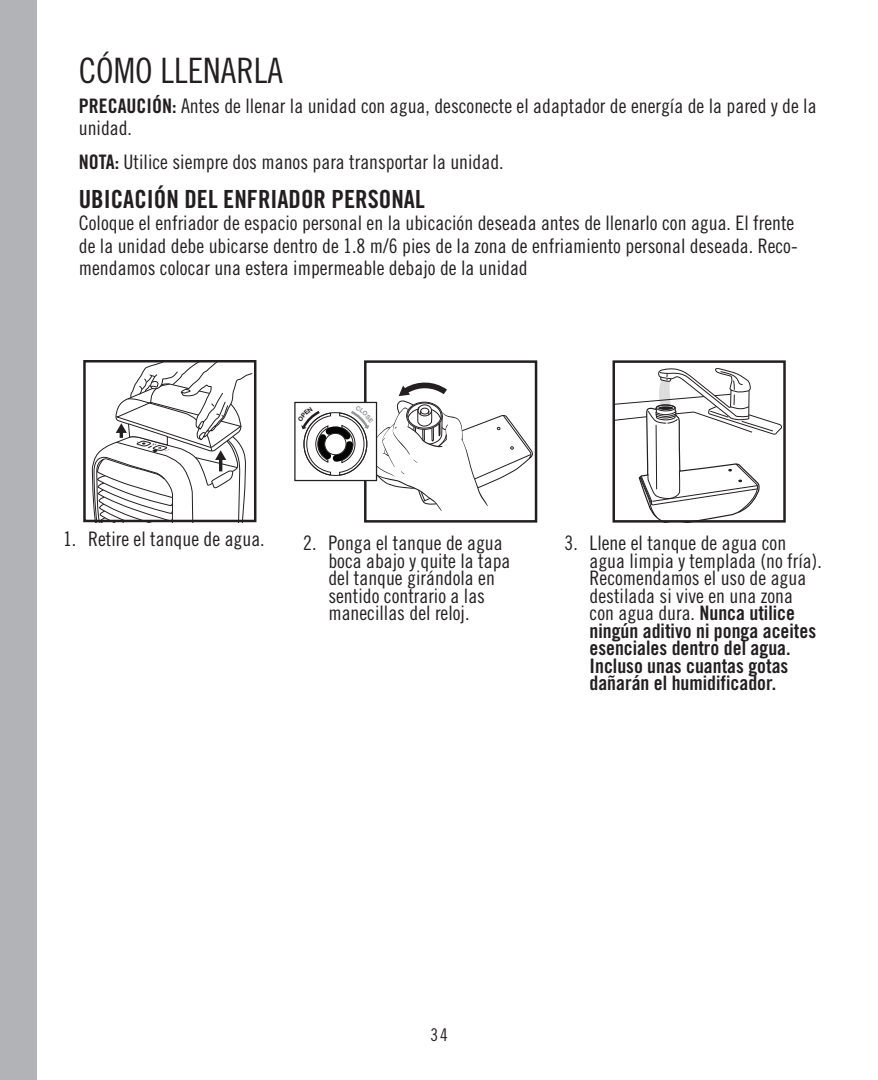
<style>
.page{position:relative;width:878px;height:1080px;background:#fff}
.page>*{position:absolute;margin:0;border:0;box-sizing:border-box;transform-origin:0 0}
.t1{font:35px "Trade Gothic Cond Eighteen";color:#231f20}
.t2{font:25px "Trade Gothic Bold Cond Twenty";color:#231f20}
.t3{font:20px/17.5px "Trade Gothic Cond Eighteen";color:#231f20}
.t4{font:20px/17.5px "Trade Gothic Bold Cond Twenty";color:#231f20}
.t5{font:17.5px "Trade Gothic Cond Eighteen";color:#231f20}
.s1{font-family:"Trade Gothic Bold Cond Twenty"}
</style>
<div class="page">
<div style="left:0;top:0;width:37px;height:1080px;background:#b2b3b7"></div>
<svg style="left:92px;top:363px;width:160px;height:156px"></svg>
<div style="left:83px;top:360px;width:173px;height:162px;border:2px solid #231f20"></div>
<div style="left:364px;top:360px;width:173px;height:163px;border:2px solid #231f20"></div>
<svg style="left:615px;top:368px;width:166px;height:152px"></svg>
<hr style="left:655px;top:425px;width:2px;height:64px;background:#231f20">
<div style="left:612px;top:360px;width:173px;height:163px;border:2px solid #231f20"></div>
<svg style="left:297px;top:383px;width:236px;height:128px"></svg>
<h1 class="t1" style="left:79px;top:50px;width:206px">CÓMO LLENARLA</h1>
<p class="t3" style="left:79px;top:94px;width:739px;line-height:22.5px"><span class="s1">PRECAUCIÓN:</span> Antes de llenar la unidad con agua, desconecte el adaptador de energía de la pared y de la unidad.</p>
<p class="t3" style="left:79px;top:153px;width:426px"><span class="s1">NOTA:</span> Utilice siempre dos manos para transportar la unidad.</p>
<p class="t2" style="left:79px;top:183px;width:347px">UBICACIÓN DEL ENFRIADOR PERSONAL</p>
<p class="t3" style="left:79px;top:211px;width:720px;line-height:22.5px">Coloque el enfriador de espacio personal en la ubicación deseada antes de llenarlo con agua. El frente de la unidad debe ubicarse dentro de 1.8 m/6 pies de la zona de enfriamiento personal deseada. Reco&shy;mendamos colocar una estera impermeable debajo de la unidad</p>
<p class="t3" style="left:63px;top:530px;width:203px">1. Retire el tanque de agua.</p>
<p class="t3" style="left:328px;top:534px;width:184px;text-indent:-25px">2. Ponga el tanque de agua boca abajo y quite la tapa del tanque girándola en sentido contrario a las manecillas del reloj.</p>
<p class="t3" style="left:589px;top:534px;width:234px;text-indent:-25px">3. Llene el tanque de agua con agua limpia y templada (no fría).<br>Recomendamos el uso de agua destilada si vive en una zona con agua dura. <span class="s1">Nunca utilice</span></p>
<p class="t4" style="left:589px;top:622px;width:228px">ningún aditivo ni ponga aceites esenciales dentro del agua.<br>Incluso unas cuantas gotas dañarán el humidificador.</p>
<p class="t5" style="left:430px;top:1024px;width:19px">34</p>
</div>
